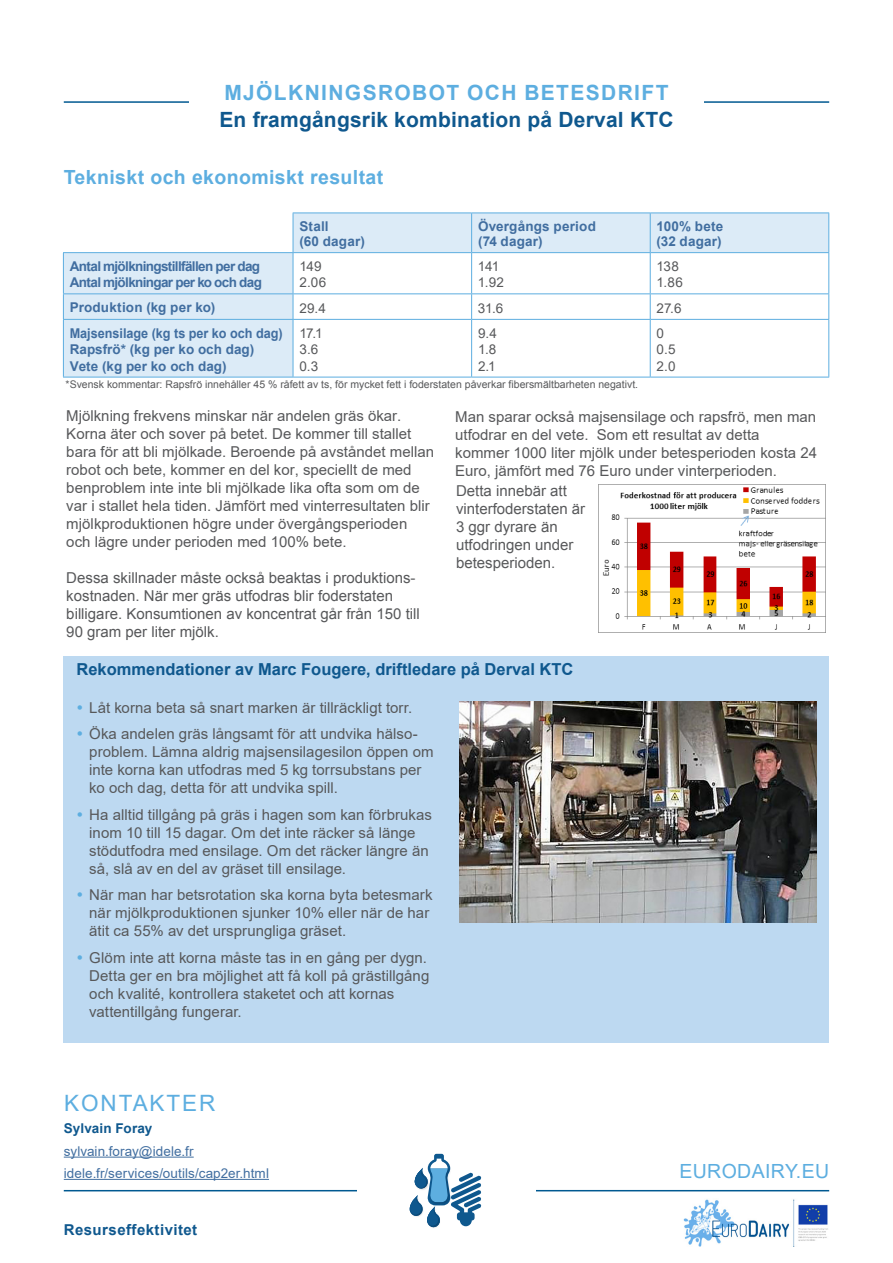
<style>
.page{position:relative;width:893px;height:1263px;background:#fff}
.page>*{position:absolute;margin:0;border:0;box-sizing:border-box;transform-origin:0 0}
.Contact{font:22.5px "Arial";letter-spacing:.085em;color:#5daee0}
.Header_titel2{font:700 21px "Arial";letter-spacing:.01em;color:#0f588e}
.Header_title1{font:700 21px "Arial";letter-spacing:.065em;color:#5daee0}
.Text_title1{font:700 19.5px "Arial";letter-spacing:.02em;color:#5daee0}
.eurodairy_eu{font:19.5px "Arial";letter-spacing:.02em;color:#5daee0}
.Text_title2{font:700 16.5px "Arial";color:#0f588e}
.Text_basic{font:15px/18px "Arial";color:#57585a}
.t1{font:15px/18px "Arial";color:#58595b}
.t2{font:700 15px "Arial";letter-spacing:.03em;color:#0f588e}
.Table_title{font:700 13.5px/16.5px "Arial";letter-spacing:-.005em;color:#416ea0;scale:.94 1}
.Table_title-2{font:700 13.5px "Arial";letter-spacing:-.005em;color:#416ea0}
.Table_text{font:13.5px "Arial";color:#57585a}
.Table_title-3{font:700 13.5px "Arial";letter-spacing:-.05em;color:#416ea0}
.Contact_adres{font:13.5px "Arial";letter-spacing:.005em;color:#416ea0}
.Table_title-4{font:700 13.5px "Arial";letter-spacing:.015em;color:#416ea0}
.Contact_Naam{font:700 13.5px "Arial";letter-spacing:.01em;color:#0f588e}
.t3{font:10.5px "Arial";color:#58595b}
</style>
<div class="page">
<hr style="left:64px;top:1190px;width:765px;height:1px;background:#005991">
<hr style="left:64px;top:101px;width:765px;height:2px;background:#005991">
<div style="left:357px;top:1176px;width:179px;height:29px;background:#fff"></div>
<svg style="left:410px;top:1154px;width:71px;height:73px"></svg>
<img style="left:683px;top:1199px;width:145px;height:47px">
<div style="left:64px;top:657px;width:765px;height:386px;background:#bdd9f1"></div>
<svg style="left:64px;top:213px;width:764px;height:164px"></svg>
<hr style="left:293px;top:213px;width:1px;height:39px;background:#5daee0">
<hr style="left:293px;top:213px;width:179px;height:1px;background:#5daee0">
<hr style="left:472px;top:213px;width:178px;height:1px;background:#5daee0">
<hr style="left:650px;top:213px;width:179px;height:1px;background:#5daee0">
<hr style="left:471px;top:213px;width:1px;height:39px;background:#5daee0">
<hr style="left:650px;top:213px;width:1px;height:39px;background:#5daee0">
<hr style="left:828px;top:213px;width:1px;height:39px;background:#5daee0">
<hr style="left:63px;top:253px;width:1px;height:40px;background:#5daee0">
<svg style="left:63px;top:294px;width:1px;height:25px"></svg>
<hr style="left:63px;top:320px;width:1px;height:57px;background:#5daee0">
<hr style="left:63px;top:252px;width:230px;height:1px;background:#5daee0">
<hr style="left:63px;top:293px;width:230px;height:1px;background:#5daee0">
<hr style="left:63px;top:319px;width:230px;height:1px;background:#5daee0">
<hr style="left:63px;top:377px;width:230px;height:1px;background:#5daee0">
<hr style="left:293px;top:253px;width:1px;height:40px;background:#5daee0">
<svg style="left:293px;top:294px;width:1px;height:25px"></svg>
<hr style="left:293px;top:320px;width:1px;height:57px;background:#5daee0">
<hr style="left:293px;top:252px;width:179px;height:1px;background:#5daee0">
<hr style="left:472px;top:252px;width:178px;height:1px;background:#5daee0">
<hr style="left:650px;top:252px;width:179px;height:1px;background:#5daee0">
<hr style="left:471px;top:253px;width:1px;height:40px;background:#5daee0">
<hr style="left:650px;top:253px;width:1px;height:40px;background:#5daee0">
<hr style="left:828px;top:253px;width:1px;height:40px;background:#5daee0">
<svg style="left:471px;top:294px;width:1px;height:25px"></svg>
<svg style="left:650px;top:294px;width:1px;height:25px"></svg>
<svg style="left:828px;top:294px;width:1px;height:25px"></svg>
<hr style="left:471px;top:320px;width:1px;height:57px;background:#5daee0">
<hr style="left:650px;top:320px;width:1px;height:57px;background:#5daee0">
<hr style="left:828px;top:320px;width:1px;height:57px;background:#5daee0">
<hr style="left:293px;top:293px;width:179px;height:1px;background:#5daee0">
<hr style="left:472px;top:293px;width:178px;height:1px;background:#5daee0">
<hr style="left:650px;top:293px;width:179px;height:1px;background:#5daee0">
<hr style="left:293px;top:319px;width:179px;height:1px;background:#5daee0">
<hr style="left:472px;top:319px;width:178px;height:1px;background:#5daee0">
<hr style="left:650px;top:319px;width:179px;height:1px;background:#5daee0">
<hr style="left:293px;top:377px;width:179px;height:1px;background:#5daee0">
<hr style="left:472px;top:377px;width:178px;height:1px;background:#5daee0">
<hr style="left:650px;top:377px;width:179px;height:1px;background:#5daee0">
<hr style="left:64px;top:1156px;width:130px;height:1px;background:#416ea0">
<hr style="left:64px;top:1179px;width:205px;height:1px;background:#416ea0">
<img style="left:459px;top:702px;width:357px;height:221px">
<div style="left:189px;top:85px;width:515px;height:52px;background:#fff"></div>
<img style="left:603px;top:485px;width:223px;height:147px">
<p class="Header_title1" style="left:224px;top:78px;width:446px">MJÖLKNINGSROBOT OCH BETESDRIFT</p>
<p class="Header_titel2" style="left:219px;top:105px;width:456px">En framgångsrik kombination på Derval KTC</p>
<p class="Text_title1" style="left:64px;top:164px;width:321px">Tekniskt och ekonomiskt resultat</p>
<p class="Table_title-2" style="left:299px;top:217px;width:31px">Stall</p>
<p class="Table_title-2" style="left:299px;top:232px;width:67px">(60 dagar)</p>
<p class="Table_title-3" style="left:70px;top:257px;width:192px">Antal mjölkningstillfällen per dag</p>
<p class="Table_title-3" style="left:70px;top:273px;width:194px">Antal mjölkningar per ko och dag</p>
<p class="Table_text" style="left:299px;top:257px;width:24px">149</p>
<p class="Table_text" style="left:299px;top:273px;width:28px">2.06</p>
<p class="Table_title-4" style="left:478px;top:217px;width:119px">Övergångs period</p>
<p class="Table_title-2" style="left:478px;top:232px;width:66px">(74 dagar)</p>
<p class="Table_text" style="left:478px;top:257px;width:23px">141</p>
<p class="Table_text" style="left:478px;top:273px;width:28px">1.92</p>
<p class="Table_title-2" style="left:657px;top:217px;width:68px">100% bete</p>
<p class="Table_title-2" style="left:657px;top:232px;width:67px">(32 dagar)</p>
<p class="Table_text" style="left:657px;top:257px;width:24px">138</p>
<p class="Table_text" style="left:657px;top:273px;width:28px">1.86</p>
<p class="Table_title-2" style="left:70px;top:298px;width:147px">Produktion (kg per ko)</p>
<p class="Table_text" style="left:299px;top:299px;width:28px">29.4</p>
<p class="Table_text" style="left:478px;top:299px;width:27px">31.6</p>
<p class="Table_text" style="left:657px;top:299px;width:27px">27.6</p>
<p class="Table_title" style="left:70px;top:325px;width:228px">Majsensilage (kg ts per ko och dag)<br>Rapsfrö* (kg per ko och dag)<br>Vete (kg per ko och dag)</p>
<p class="Table_text" style="left:299px;top:324px;width:25px">17.1</p>
<p class="Table_text" style="left:478px;top:324px;width:20px">9.4</p>
<p class="Table_text" style="left:478px;top:340px;width:20px">1.8</p>
<p class="Table_text" style="left:478px;top:357px;width:19px">2.1</p>
<p class="Table_text" style="left:657px;top:324px;width:9px">0</p>
<p class="Table_text" style="left:657px;top:340px;width:20px">0.5</p>
<p class="Table_text" style="left:657px;top:357px;width:20px">2.0</p>
<p class="Table_text" style="left:299px;top:340px;width:20px">3.6</p>
<p class="Table_text" style="left:299px;top:357px;width:20px">0.3</p>
<p class="t3" style="left:66px;top:377px;width:574px">*Svensk kommentar: Rapsfrö innehåller 45 % råfett av ts, för mycket fett i foderstaten påverkar fibersmältbarheten negativt.</p>
<p class="Text_basic" style="left:66px;top:407px;width:369px">Mjölkning frekvens minskar när andelen gräs ökar.<br>Korna äter och sover på betet. De kommer till stallet bara för att bli mjölkade. Beroende på avståndet mellan robot och bete, kommer en del kor, speciellt de med benproblem inte inte bli mjölkade lika ofta som om de var i stallet hela tiden. Jämfört med vinterresultaten blir mjölkproduktionen högre under övergångsperioden och lägre under perioden med 100% bete.</p>
<p class="Text_basic" style="left:66px;top:569px;width:355px">Dessa skillnader måste också beaktas i produktions&shy;kostnaden. När mer gräs utfodras blir foderstaten billigare. Konsumtionen av koncentrat går från 150 till 90 gram per liter mjölk.</p>
<p class="Text_basic" style="left:455px;top:408px;width:363px">Man sparar också majsensilage och rapsfrö, men man utfodrar en del vete. Som ett resultat av detta kommer 1000 liter mjölk under betesperioden kosta 24<br>Euro, jämfört med 76 Euro under vinterperioden.</p>
<p class="t1" style="left:456px;top:481px;width:131px">Detta innebär att vinterfoderstaten är<br>3 ggr dyrare än utfodringen under betesperioden.</p>
<p class="Text_title2" style="left:77px;top:658px;width:498px">Rekommendationer av Marc Fougere, driftledare på Derval KTC</p>
<p class="Text_basic" style="left:89px;top:698px;width:324px">Låt korna beta så snart marken är tillräckligt torr.</p>
<p class="Text_basic" style="left:89px;top:725px;width:346px">Öka andelen gräs långsamt för att undvika hälso&shy;problem. Lämna aldrig majsensilagesilon öppen om inte korna kan utfodras med 5 kg torrsubstans per ko och dag, detta för att undvika spill.</p>
<p class="Text_basic" style="left:89px;top:805px;width:344px">Ha alltid tillgång på gräs i hagen som kan förbrukas inom 10 till 15 dagar. Om det inte räcker så länge stödutfodra med ensilage. Om det räcker längre än så, slå av en del av gräset till ensilage.</p>
<p class="Text_basic" style="left:89px;top:886px;width:345px">När man har betsrotation ska korna byta betesmark när mjölkproduktionen sjunker 10% eller när de har ätit ca 55% av det ursprungliga gräset.</p>
<p class="Text_basic" style="left:89px;top:948px;width:342px">Glöm inte att korna måste tas in en gång per dygn.<br>Detta ger en bra möjlighet att få koll på grästillgång och kvalité, kontrollera staketet och att kornas vattentillgång fungerar.</p>
<p class="Contact" style="left:64px;top:1088px;width:153px">KONTAKTER</p>
<p class="Contact_Naam" style="left:64px;top:1119px;width:90px">Sylvain Foray</p>
<p class="Contact_adres" style="left:64px;top:1141px;width:131px">sylvain.foray@idele.fr</p>
<p class="Contact_adres" style="left:64px;top:1164px;width:207px">idele.fr/services/outils/cap2er.html</p>
<p class="t2" style="left:64px;top:1219px;width:135px">Resurseffektivitet</p>
<p class="eurodairy_eu" style="left:679px;top:1158px;width:151px">EURODAIRY.EU</p>
</div>
